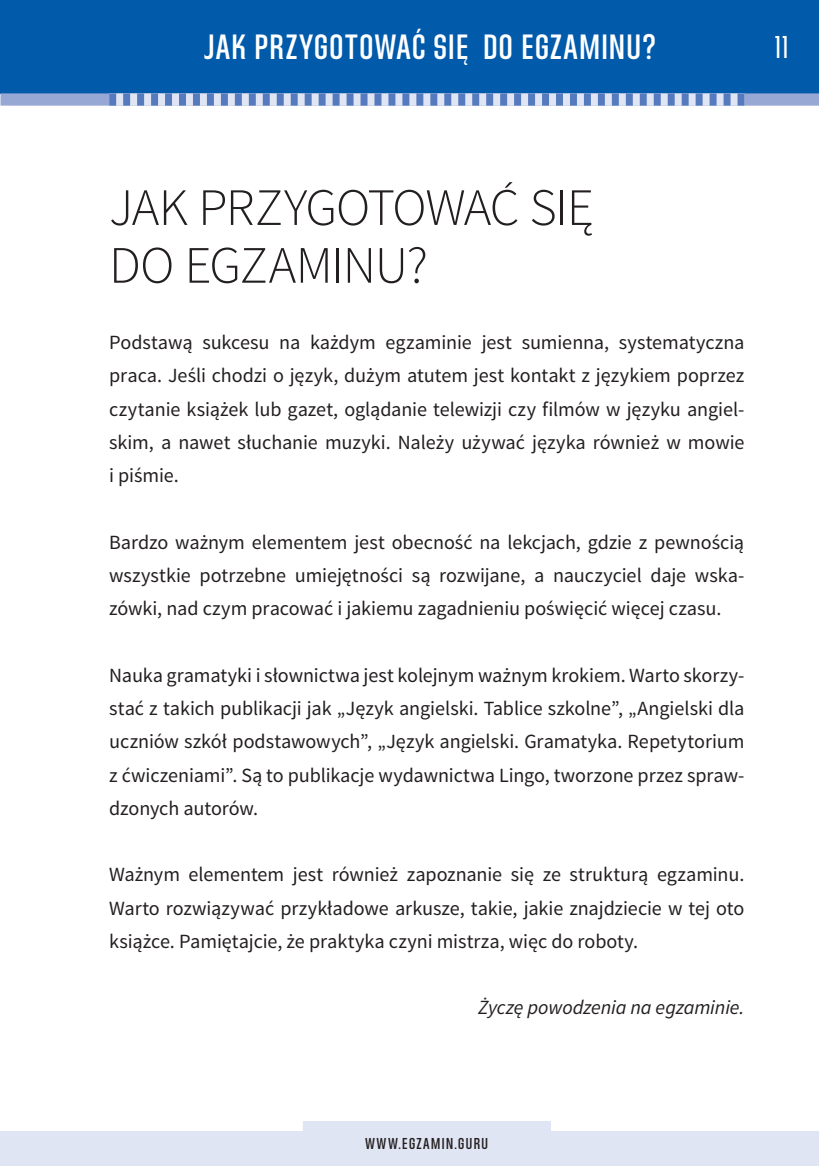
<style>
.page{position:relative;width:819px;height:1166px;background:#fff}
.page>*{position:absolute;margin:0;border:0;box-sizing:border-box;transform-origin:0 0}
.tytul_rozdzialu{font:300 52.5px/57.8px "Source Sans Pro";letter-spacing:-.02em;color:#231f20}
.t1{font:500 35px "Directors Gothic 250";letter-spacing:.02em;color:#fff}
.t2{font:31.5px "Directors Gothic 250";color:#fff}
.tekst_bez_wciecia{font:20.12px/33.2px "Source Sans Pro";letter-spacing:-.005em;color:#231f20;text-align:justify}
.tekst_bez_wciecia-2{font:italic 20.12px "Source Sans Pro";letter-spacing:-.01em;color:#231f20}
.t3{font:500 15.75px "Directors Gothic 250";letter-spacing:.065em;color:#231f20}
</style>
<div class="page">
<div style="left:0;top:0;width:819px;height:94px;background:#015aaa"></div>
<div style="left:0;top:93px;width:819px;height:13px;background:#97a8d5"></div>
<div style="left:0;top:1131px;width:819px;height:35px;background:#e0e5f3"></div>
<div style="left:303px;top:1121px;width:248px;height:12px;background:#e0e5f3"></div>
<svg style="left:109px;top:93px;width:635px;height:13px;background:#9aafd8"></svg>
<h2 class="t1" style="left:204px;top:28px;width:80px">JAK PRZYGO</h2>
<h2 class="t1" style="left:345px;top:28px;width:138px">TOWAĆSIĘ DOEGZAMINU</h2>
<h2 class="t1" style="left:642px;top:28px;width:15px">?</h2>
<h3 class="t2" style="left:774px;top:30px;width:16px">11</h3>
<p class="tytul_rozdzialu" style="left:109px;top:179px;width:486px">JAK PRZYGOTOWAĆ SIĘ<br>DO EGZAMINU?</p>
<p class="tekst_bez_wciecia" style="left:109px;top:326px;width:637px">Podstawą sukcesu na każdym egzaminie jest sumienna, systematyczna praca. Jeśli chodzi o język, dużym atutem jest kontakt z językiem poprzez czytanie książek lub gazet, oglądanie telewizji czy filmów w języku angiel&shy;skim, a nawet słuchanie muzyki. Należy używać języka również w mowie i piśmie.</p>
<p class="tekst_bez_wciecia" style="left:109px;top:526px;width:636px">Bardzo ważnym elementem jest obecność na lekcjach, gdzie z pewnością wszystkie potrzebne umiejętności są rozwijane, a nauczyciel daje wska&shy;zówki, nad czym pracować i jakiemu zagadnieniu poświęcić więcej czasu.</p>
<p class="tekst_bez_wciecia" style="left:109px;top:659px;width:636px">Nauka gramatyki i słownictwa jest kolejnym ważnym krokiem. Warto skorzy&shy;stać z takich publikacji jak „Język angielski. Tablice szkolne”, „Angielski dla uczniów szkół podstawowych”, „Język angielski. Gramatyka. Repetytorium z ćwiczeniami”. Są to publikacje wydawnictwa Lingo, tworzone przez spraw&shy;dzonych autorów.</p>
<p class="tekst_bez_wciecia" style="left:109px;top:858px;width:636px">Ważnym elementem jest również zapoznanie się ze strukturą egzaminu.<br>Warto rozwiązywać przykładowe arkusze, takie, jakie znajdziecie w tej oto książce. Pamiętajcie, że praktyka czyni mistrza, więc do roboty.</p>
<p class="tekst_bez_wciecia-2" style="left:478px;top:995px;width:268px">Życzę powodzenia na egzaminie.</p>
<p class="t3" style="left:365px;top:1134px;width:125px">WWW.EGZAMIN.GURU</p>
</div>
